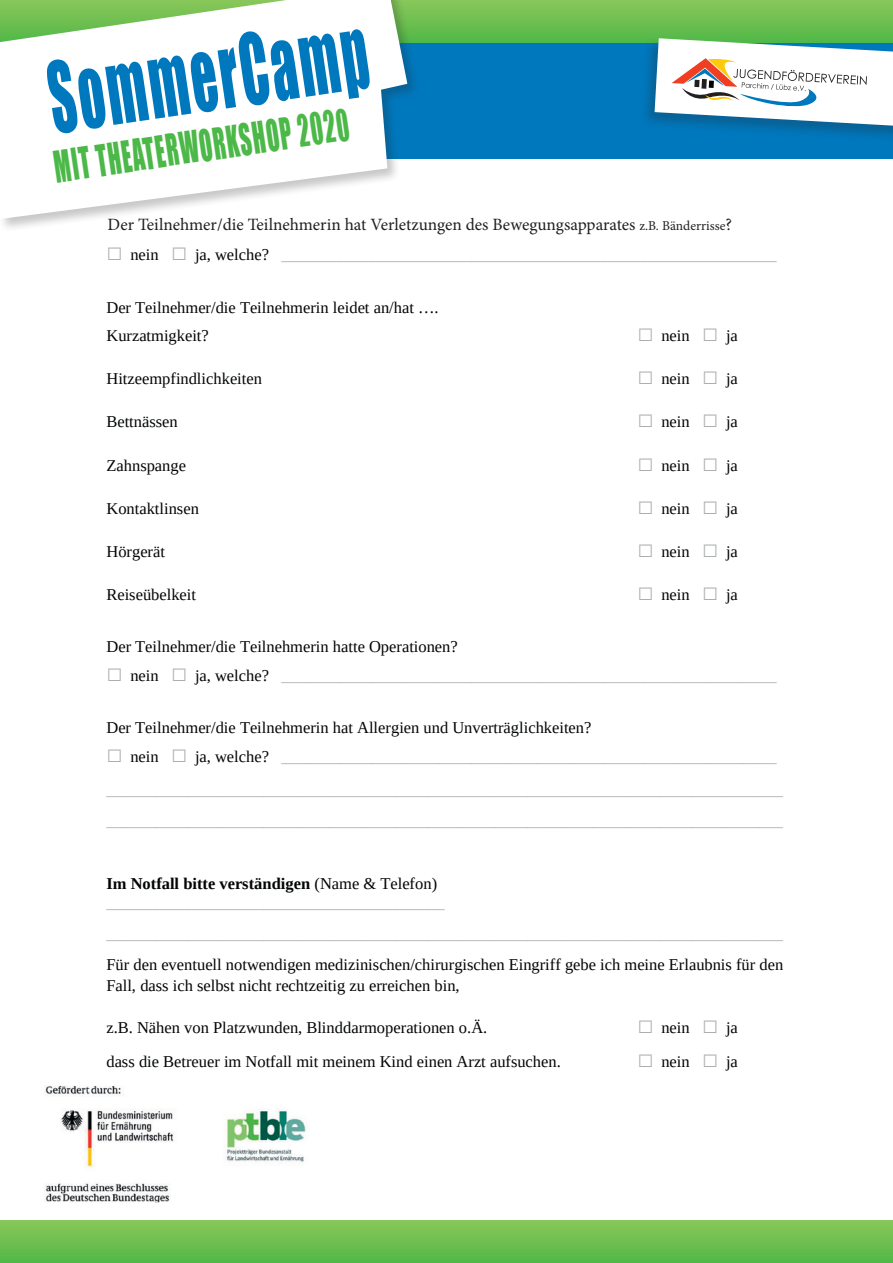
<style>
.page{position:relative;width:893px;height:1263px;background:#fff}
.page>*{position:absolute;margin:0;border:0;box-sizing:border-box;transform-origin:0 0}
.t1{font:90.3px "Impact";color:#0078bd;scale:.57 1}
.t2{font:40.35px "Impact";color:#4cb848;scale:.57 1}
.t3{font:17.25px "Minion Pro";color:#231f20}
.t4{font:16.5px/28.8px "Liberation Serif";color:#030505}
.t5{font:16.5px/33.3px "Liberation Serif";color:#adafaf}
.s1{font-size:13.5px}
.s2{font-size:10.5px}
.s3{font-family:"Arial";font-size:27px}
.s4{color:#030505}
.s5{font-family:"Arial";font-size:27px;color:#adafaf}
.s6{font-weight:700;color:#030505}
</style>
<div class="page">
<div style="left:0;top:0;width:893px;height:158px;background:#0078bd"></div>
<div style="left:0;top:0;width:893px;height:43px;background:linear-gradient(to bottom,#8ac759,#51b848)"></div>
<div style="left:0;top:0;width:421px;height:233px;background:#231f20;opacity:.25"></div>
<svg style="left:0;top:0;width:407px;height:219px;fill:#fff"></svg>
<div style="left:640px;top:36px;width:253px;height:107px;background:#231f20;opacity:.26"></div>
<svg style="left:655px;top:38px;width:238px;height:89px;background:#cad9da"></svg>
<div style="left:0;top:1220px;width:893px;height:43px;background:linear-gradient(to bottom,#8bc759,#51b848)"></div>
<img style="left:45px;top:1086px;width:261px;height:116px">
<div style="left:108px;top:218px;width:654px;height:22px;background:#fff"></div>
<h1 class="t1" style="left:39px;top:28px;width:566px;rotate:-8deg">SommerCamp</h1>
<h2 class="t2" style="left:50px;top:135px;width:523px;rotate:-8deg">MIT THEATERWORKSHOP 2020</h2>
<p class="t3" style="left:108px;top:213px;width:626px">Der Teilnehmer/die Teilnehmerin hat Verletzungen des Bewegungsapparates <span class="s1">z.B. Bänderrisse</span>?</p>
<p class="t4" style="left:106px;top:212px;width:592px">Der Teilnehmer/die Teilnehmerin hat Verletzungen des Bewegungsapparates <span class="s2">z.B. Bänderrisse</span>?</p>
<p class="t5" style="left:106px;top:239px;width:672px"><span class="s3">□</span> <span class="s4">nein</span> <span class="s3">□</span> <span class="s4">ja, welche?</span> ____________________________________________________________</p>
<p class="t4" style="left:106px;top:293px;width:334px">Der Teilnehmer/die Teilnehmerin leidet an/hat ….<br>Kurzatmigkeit?</p>
<p class="t4" style="left:637px;top:322px;width:102px"><span class="s5">□</span> nein <span class="s5">□</span> ja</p>
<p class="t4" style="left:106px;top:365px;width:157px">Hitzeempfindlichkeiten</p>
<p class="t4" style="left:637px;top:365px;width:102px"><span class="s5">□</span> nein <span class="s5">□</span> ja</p>
<p class="t4" style="left:106px;top:408px;width:73px">Bettnässen</p>
<p class="t4" style="left:637px;top:408px;width:102px"><span class="s5">□</span> nein <span class="s5">□</span> ja</p>
<p class="t4" style="left:106px;top:451px;width:81px">Zahnspange</p>
<p class="t4" style="left:637px;top:451px;width:102px"><span class="s5">□</span> nein <span class="s5">□</span> ja</p>
<p class="t4" style="left:106px;top:494px;width:94px">Kontaktlinsen</p>
<p class="t4" style="left:637px;top:494px;width:102px"><span class="s5">□</span> nein <span class="s5">□</span> ja</p>
<p class="t4" style="left:106px;top:537px;width:60px">Hörgerät</p>
<p class="t4" style="left:637px;top:537px;width:102px"><span class="s5">□</span> nein <span class="s5">□</span> ja</p>
<p class="t4" style="left:106px;top:580px;width:91px">Reiseübelkeit</p>
<p class="t4" style="left:637px;top:580px;width:102px"><span class="s5">□</span> nein <span class="s5">□</span> ja</p>
<p class="t4" style="left:106px;top:633px;width:353px">Der Teilnehmer/die Teilnehmerin hatte Operationen?</p>
<p class="t5" style="left:106px;top:659px;width:672px"><span class="s3">□</span> <span class="s4">nein</span> <span class="s3">□</span> <span class="s4">ja, welche?</span> ____________________________________________________________</p>
<p class="t4" style="left:106px;top:714px;width:487px">Der Teilnehmer/die Teilnehmerin hat Allergien und Unverträglichkeiten?</p>
<p class="t5" style="left:106px;top:740px;width:678px"><span class="s3">□</span> <span class="s4">nein</span> <span class="s3">□</span> <span class="s4">ja, welche?</span> ____________________________________________________________ __________________________________________________________________________________</p>
<p class="t5" style="left:106px;top:804px;width:678px">__________________________________________________________________________________</p>
<p class="t5" style="left:106px;top:875px;width:340px;line-height:19px"><span class="s6">Im Notfall bitte verständigen</span> <span class="s4">(Name &amp; Telefon) </span>_________________________________________</p>
<p class="t5" style="left:106px;top:918px;width:678px">__________________________________________________________________________________</p>
<p class="t4" style="left:106px;top:955px;width:678px;line-height:20.4px">Für den eventuell notwendigen medizinischen/chirurgischen Eingriff gebe ich meine Erlaubnis für den<br>Fall, dass ich selbst nicht rechtzeitig zu erreichen bin,</p>
<p class="t4" style="left:106px;top:1014px;width:382px">z.B. Nähen von Platzwunden, Blinddarmoperationen o.Ä.</p>
<p class="t4" style="left:637px;top:1014px;width:102px"><span class="s5">□</span> nein <span class="s5">□</span> ja</p>
<p class="t4" style="left:106px;top:1047px;width:456px">dass die Betreuer im Notfall mit meinem Kind einen Arzt aufsuchen.</p>
<p class="t4" style="left:637px;top:1047px;width:102px"><span class="s5">□</span> nein <span class="s5">□</span> ja</p>
</div>
